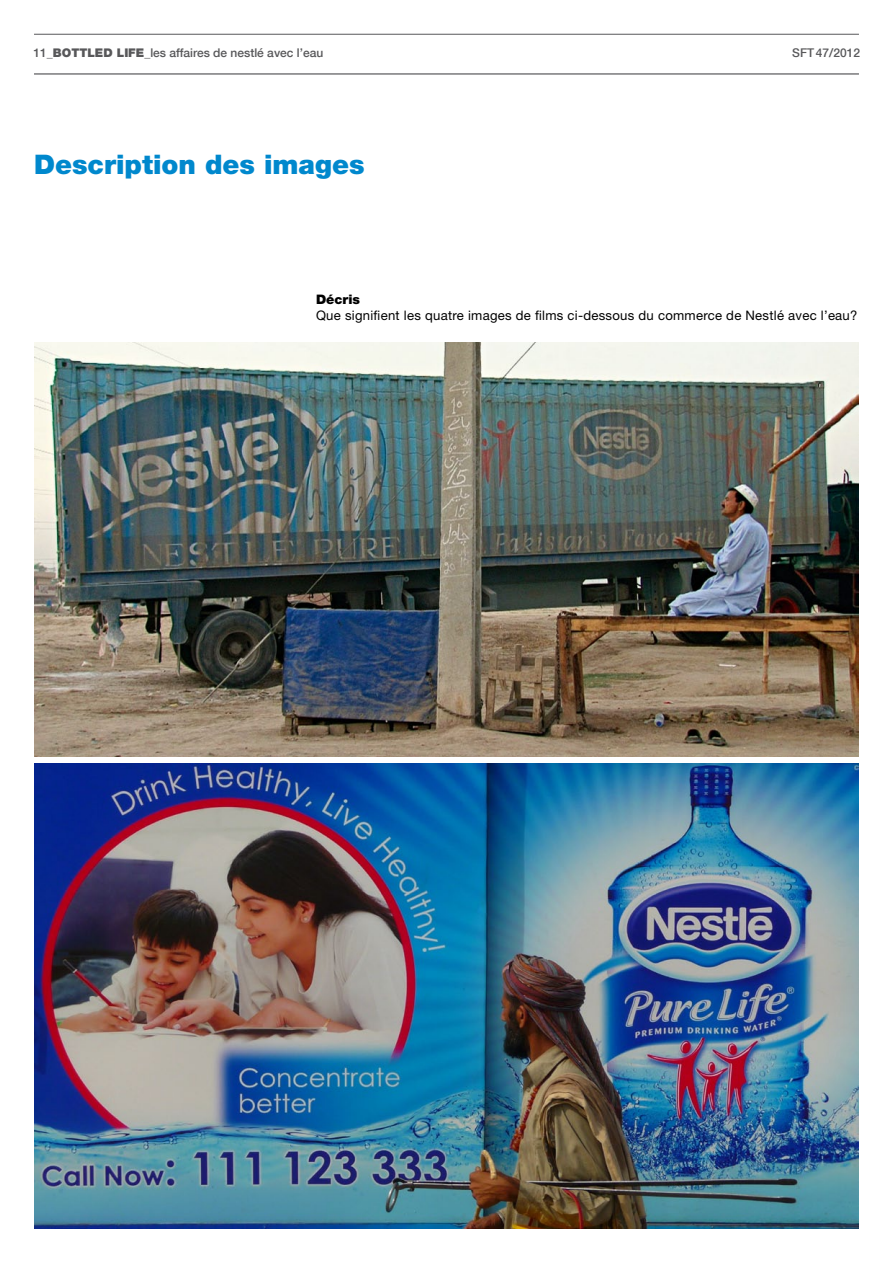
<style>
.page{position:relative;width:893px;height:1263px;background:#fff}
.page>*{position:absolute;margin:0;border:0;box-sizing:border-box;transform-origin:0 0}
.t1{font:900 27px "Helvetica Neue";color:#0088cd}
.t2{font:13.2px "Helvetica Neue";letter-spacing:.02em;color:#000}
.t3{font:900 13.2px "Helvetica Neue";color:#000}
.t4{font:500 12px "Helvetica Neue";color:#58585a}
.t5{font:900 12px "Helvetica Neue";color:#58585a}
.s1{font-weight:500}
.s2{font-weight:900}
</style>
<div class="page">
<hr style="left:34px;top:73px;width:825px;height:2px;background:#58585a">
<hr style="left:34px;top:34px;width:825px;height:1px;background:#58585a">
<img style="left:34px;top:342px;width:825px;height:414px">
<img style="left:34px;top:764px;width:825px;height:465px">
<p class="t5" style="left:34px;top:46px;width:47px"><span class="s1">11_</span>BOTTLE</p>
<p class="t4" style="left:103px;top:46px;width:221px"><span class="s2">D LIFE</span>_les affaires de nestlé avec l’eau</p>
<p class="t4" style="left:792px;top:45px;width:69px">SFT47/2012</p>
<h1 class="t1" style="left:34px;top:148px;width:332px">Description des images</h1>
<p class="t3" style="left:316px;top:291px;width:45px">Décris</p>
<p class="t2" style="left:316px;top:308px;width:543px">Que signifient les quatre images de films ci-dessous du commerce de Nestlé avec l’eau?</p>
</div>
